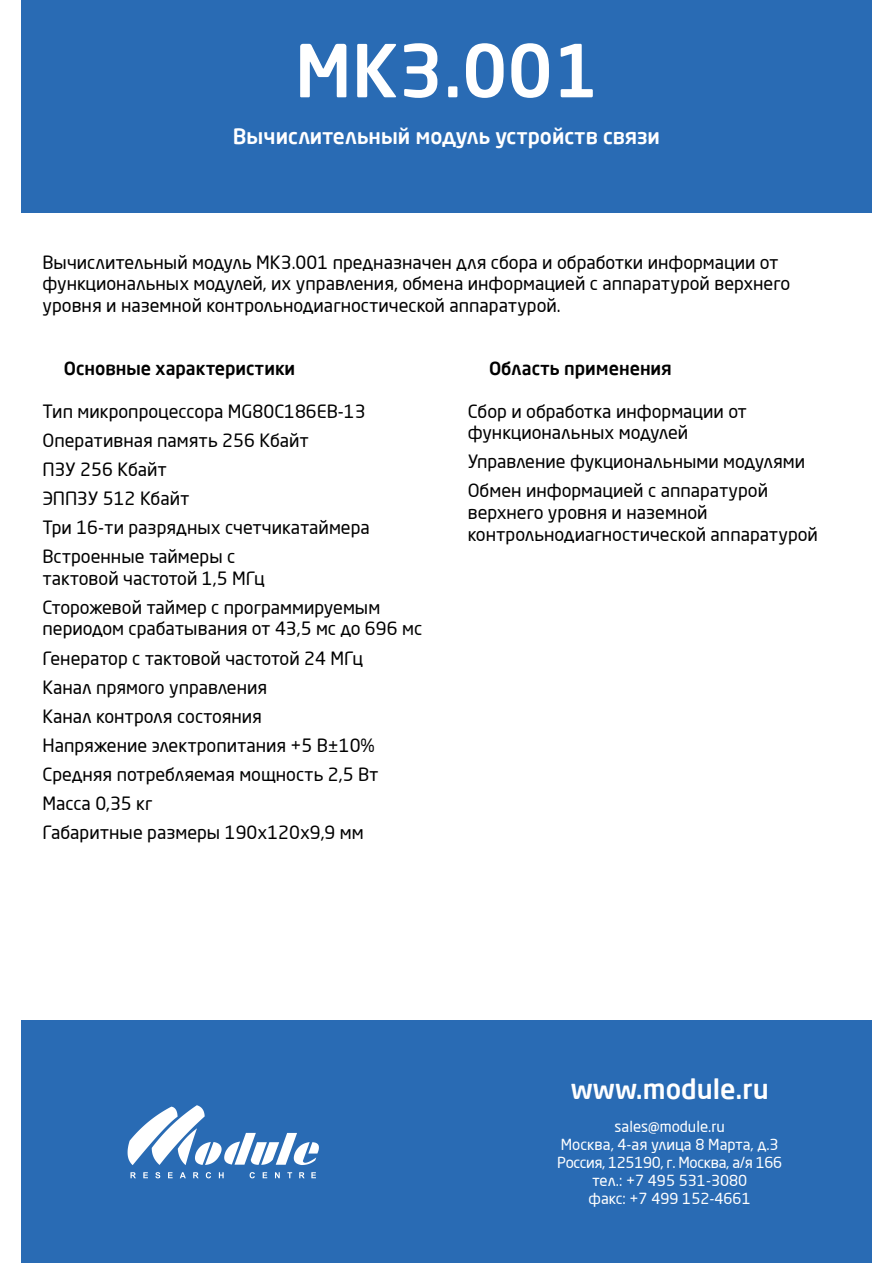
<style>
.page{position:relative;width:893px;height:1263px;background:#fff}
.page>*{position:absolute;margin:0;border:0;box-sizing:border-box;transform-origin:0 0}
.t1{font:500 72px "Neo Sans Pro";color:#fff}
.t2{font:500 27px "Neo Sans Pro";color:#fff}
.t3{font:500 21px "Neo Sans Pro";color:#fff}
.t4{font:18px/29.1px "Neo Sans Pro";color:#000}
.t5{font:500 18px "Neo Sans Pro";color:#000}
.t6{font:15px/18px "Neo Sans Pro";color:#fff;text-align:center}
</style>
<div class="page">
<div style="left:21px;top:1020px;width:851px;height:243px;background:#296bb4"></div>
<div style="left:21px;top:0;width:851px;height:213px;background:#296bb4"></div>
<svg style="left:128px;top:1105px;width:191px;height:60px"></svg>
<svg style="left:130px;top:1172px;width:6px;height:6px"></svg>
<svg style="left:143px;top:1172px;width:5px;height:6px"></svg>
<svg style="left:155px;top:1172px;width:5px;height:6px"></svg>
<svg style="left:168px;top:1172px;width:5px;height:6px"></svg>
<svg style="left:180px;top:1172px;width:6px;height:6px"></svg>
<svg style="left:193px;top:1172px;width:6px;height:6px"></svg>
<svg style="left:206px;top:1172px;width:5px;height:6px"></svg>
<svg style="left:219px;top:1172px;width:5px;height:6px"></svg>
<svg style="left:250px;top:1172px;width:5px;height:6px"></svg>
<svg style="left:263px;top:1172px;width:4px;height:6px"></svg>
<svg style="left:275px;top:1172px;width:5px;height:6px"></svg>
<svg style="left:287px;top:1172px;width:5px;height:6px"></svg>
<svg style="left:311px;top:1172px;width:5px;height:6px"></svg>
<svg style="left:299px;top:1172px;width:6px;height:6px"></svg>
<h1 class="t1" style="left:295px;top:25px;width:305px">MK3.001</h1>
<p class="t3" style="left:233px;top:123px;width:429px">Вычислительный модуль устройств связи</p>
<p class="t4" style="left:43px;top:251px;width:749px;line-height:21.6px">Вычислительный модуль МК3.001 предназначен для сбора и обработки информации от функциональных модулей, их управления, обмена информацией с аппаратурой верхнего уровня и наземной контрольнодиагностической аппаратурой.</p>
<p class="t5" style="left:64px;top:357px;width:233px">Основные характеристики</p>
<p class="t4" style="left:43px;top:396px;width:329px">Тип микропроцессора МG80C186EB-13<br>Оперативная память 256 Кбайт<br>ПЗУ 256 Кбайт<br>ЭППЗУ 512 Кбайт<br>Три 16-ти разрядных счетчикатаймера<br>Встроенные таймеры с</p>
<p class="t4" style="left:43px;top:563px;width:339px">тактовой частотой 1,5 МГц<br>Сторожевой таймер с программируемым</p>
<p class="t4" style="left:43px;top:614px;width:381px">периодом срабатывания от 43,5 мс до 696 мс<br>Генератор с тактовой частотой 24 МГц<br>Канал прямого управления<br>Канал контроля состояния<br>Напряжение электропитания +5 В±10%<br>Средняя потребляемая мощность 2,5 Вт<br>Масса 0,35 кг<br>Габаритные размеры 190х120х9,9 мм</p>
<p class="t5" style="left:489px;top:357px;width:185px">Область применения</p>
<p class="t4" style="left:468px;top:400px;width:281px;line-height:21.6px">Сбор и обработка информации от функциональных модулей</p>
<p class="t4" style="left:468px;top:447px;width:339px">Управление фукциональными модулями<br>Обмен информацией с аппаратурой</p>
<p class="t4" style="left:468px;top:501px;width:352px;line-height:21.6px">верхнего уровня и наземной контрольнодиагностической аппаратурой</p>
<h2 class="t2" style="left:571px;top:1071px;width:199px">www.module.ru</h2>
<p class="t6" style="left:557px;top:1117px;width:226px">sales@module.ru<br>Москва, 4-ая улица 8 Марта, д.3<br>Россия, 125190, г. Москва, а/я 166 тел.: +7 495 531-3080<br>факс: +7 499 152-4661</p>
</div>
